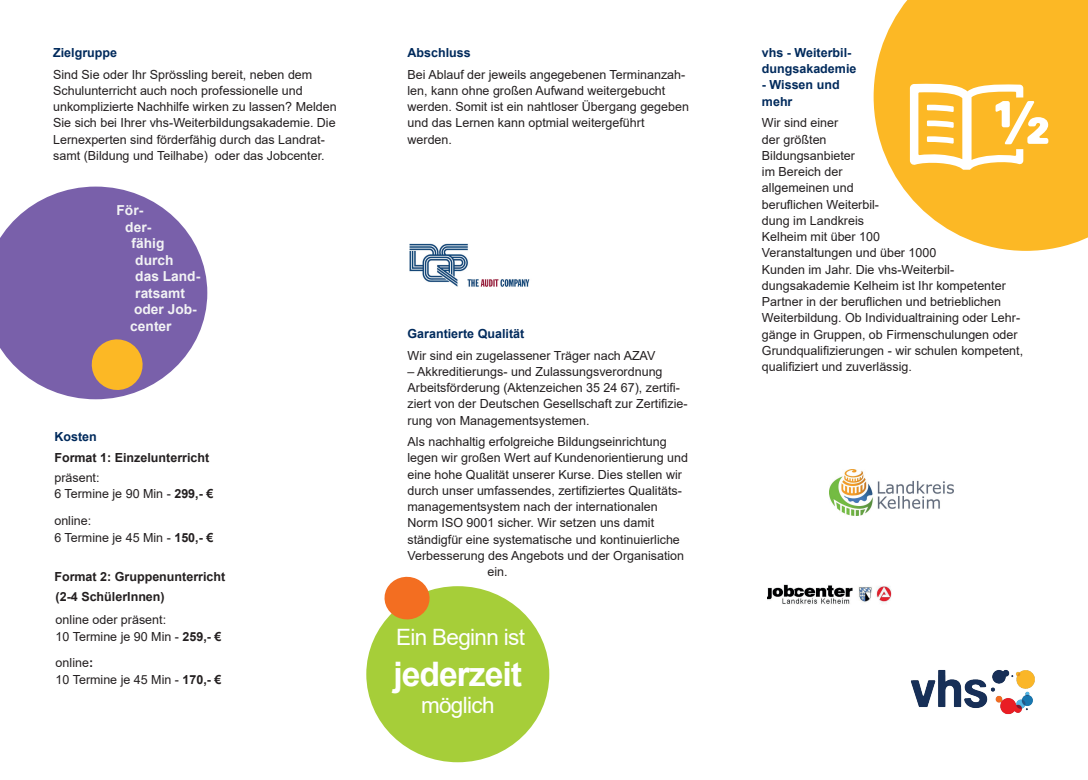
<style>
.page{position:relative;width:1088px;height:780px;background:#fff}
.page>*{position:absolute;margin:0;border:0;box-sizing:border-box;transform-origin:0 0}
.M{font:700 33.75px "Arial";letter-spacing:-.03em;color:#fff}
.M-2{font:22.5px "Arial";letter-spacing:-.03em;color:#fff}
.t1{font:700 13.75px "Arial";color:#f2f3f4}
.Überschrift_im_Text{font:12.5px/16.2px "Arial";color:#231f20}
.M-3{font:12.5px/16.2px "Arial";color:#231f20}
.Überschrift_im_Text-2{font:700 12.5px "Arial";color:#231f20}
.Überschrift_im_Text-3{font:700 12.5px "Arial";color:#002a5c}
.M-4{font:700 12.5px/16.2px "Arial";color:#002a5c}
.s1{font-weight:700}
</style>
<div class="page">
<svg style="left:873px;top:0;width:215px;height:251px;fill:#fcb825"></svg>
<div style="left:886px;top:35px;width:181px;height:182px;background:#fcb825;border-radius:50%"></div>
<svg style="left:910px;top:83px;width:138px;height:87px"></svg>
<img style="left:911px;top:670px;width:124px;height:45px">
<img style="left:829px;top:470px;width:124px;height:45px">
<img style="left:767px;top:584px;width:124px;height:20px">
<img style="left:409px;top:243px;width:121px;height:44px">
<div style="left:366px;top:586px;width:183px;height:176px;background:#a6ce39;border-radius:50%"></div>
<svg style="left:384px;top:576px;width:49px;height:46px"></svg>
<svg style="left:0;top:186px;width:207px;height:213px;fill:#7960aa"></svg>
<svg style="left:88px;top:336px;width:58px;height:57px;background:#ca9759"></svg>
<p class="Überschrift_im_Text-3" style="left:53px;top:44px;width:65px">Zielgruppe</p>
<p class="M-3" style="left:53px;top:66px;width:285px">Sind Sie oder Ihr Sprössling bereit, neben dem Schulunterricht auch noch professionelle und unkomplizierte Nachhilfe wirken zu lassen? Melden Sie sich bei Ihrer vhs-Weiterbildungsakademie. Die Lernexperten sind förderfähig durch das Landrat&shy;samt (Bildung und Teilhabe) oder das Jobcenter.</p>
<p class="t1" style="left:117px;top:201px;width:28px">För-</p>
<p class="t1" style="left:125px;top:217px;width:27px">der-</p>
<p class="t1" style="left:132px;top:234px;width:34px">fähig</p>
<p class="t1" style="left:135px;top:250px;width:40px">durch</p>
<p class="t1" style="left:135px;top:267px;width:66px">das Land-</p>
<p class="t1" style="left:135px;top:283px;width:51px">ratsamt</p>
<p class="t1" style="left:134px;top:300px;width:64px">oder Job-</p>
<p class="t1" style="left:130px;top:316px;width:43px">center</p>
<p class="Überschrift_im_Text-3" style="left:54px;top:427px;width:44px">Kosten</p>
<p class="Überschrift_im_Text-2" style="left:54px;top:449px;width:156px">Format 1: Einzelunterricht</p>
<p class="Überschrift_im_Text" style="left:54px;top:469px;width:47px">präsent:</p>
<p class="Überschrift_im_Text" style="left:54px;top:486px;width:160px">6 Termine je 90 Min - <span class="s1">299,- €</span></p>
<p class="Überschrift_im_Text" style="left:54px;top:512px;width:38px">online:</p>
<p class="Überschrift_im_Text" style="left:54px;top:529px;width:160px">6 Termine je 45 Min - <span class="s1">150,- €</span></p>
<p class="Überschrift_im_Text-2" style="left:54px;top:568px;width:172px">Format 2: Gruppenunterricht</p>
<p class="Überschrift_im_Text-2" style="left:56px;top:587px;width:111px">(2-4 SchülerInnen)</p>
<p class="Überschrift_im_Text" style="left:56px;top:611px;width:112px">online oder präsent:</p>
<p class="Überschrift_im_Text" style="left:56px;top:628px;width:167px">10 Termine je 90 Min - <span class="s1">259,- €</span></p>
<p class="Überschrift_im_Text" style="left:56px;top:654px;width:39px">online<span class="s1">:</span></p>
<p class="Überschrift_im_Text" style="left:56px;top:671px;width:167px">10 Termine je 45 Min - <span class="s1">170,- €</span></p>
<p class="Überschrift_im_Text-3" style="left:407px;top:44px;width:65px">Abschluss</p>
<p class="Überschrift_im_Text" style="left:407px;top:66px;width:283px">Bei Ablauf der jeweils angegebenen Terminanzah&shy;len, kann ohne großen Aufwand weitergebucht werden. Somit ist ein nahtloser Übergang gegeben und das Lernen kann optmial weitergeführt werden.</p>
<p class="Überschrift_im_Text-3" style="left:407px;top:325px;width:118px">Garantierte Qualität</p>
<p class="Überschrift_im_Text" style="left:407px;top:347px;width:249px">Wir sind ein zugelassener Träger nach AZAV</p>
<p class="Überschrift_im_Text" style="left:407px;top:363px;width:281px">– Akkreditierungs- und Zulassungsverordnung Arbeitsförderung (Aktenzeichen 35 24 67), zertifi&shy;ziert von der Deutschen Gesellschaft zur Zertifizie&shy;rung von Managementsystemen.</p>
<p class="Überschrift_im_Text" style="left:407px;top:433px;width:261px">Als nachhaltig erfolgreiche Bildungseinrichtung</p>
<p class="Überschrift_im_Text" style="left:407px;top:450px;width:282px">legen wir großen Wert auf Kundenorientierung und</p>
<p class="Überschrift_im_Text" style="left:407px;top:466px;width:276px">eine hohe Qualität unserer Kurse. Dies stellen wir</p>
<p class="Überschrift_im_Text" style="left:407px;top:482px;width:276px">durch unser umfassendes, zertifiziertes Qualitäts-</p>
<p class="Überschrift_im_Text" style="left:407px;top:498px;width:252px">managementsystem nach der internationalen</p>
<p class="Überschrift_im_Text" style="left:407px;top:515px;width:248px">Norm ISO 9001 sicher. Wir setzen uns damit</p>
<p class="Überschrift_im_Text" style="left:407px;top:531px;width:274px">ständigfür eine systematische und kontinuierliche</p>
<p class="Überschrift_im_Text" style="left:407px;top:547px;width:278px">Verbesserung des Angebots und der Organisation</p>
<p class="Überschrift_im_Text" style="left:487px;top:563px;width:22px">ein.</p>
<p class="M-2" style="left:396px;top:621px;width:130px">Ein Beginn ist</p>
<p class="M" style="left:393px;top:650px;width:130px">jederzeit</p>
<p class="M-2" style="left:421px;top:689px;width:75px">möglich</p>
<p class="M-4" style="left:762px;top:45px;width:96px">vhs - Weiterbil&shy;dungsakademie</p>
<p class="M-4" style="left:762px;top:77px;width:79px">- Wissen und mehr</p>
<p class="M-3" style="left:762px;top:115px;width:263px">Wir sind einer<br>der größten<br>Bildungsanbieter<br>im Bereich der<br>allgemeinen und<br>beruflichen Weiterbil-<br>dung im Landkreis<br>Kelheim mit über 100<br>Veranstaltungen und über 1000<br>Kunden im Jahr. Die vhs-Weiterbil&shy;dungsakademie Kelheim ist Ihr kompetenter<br>Partner in der beruflichen und betrieblichen<br>Weiterbildung. Ob Individualtraining oder Lehr&shy;gänge in Gruppen, ob Firmenschulungen oder<br>Grundqualifizierungen - wir schulen kompetent, qualifiziert und zuverlässig.</p>
</div>
